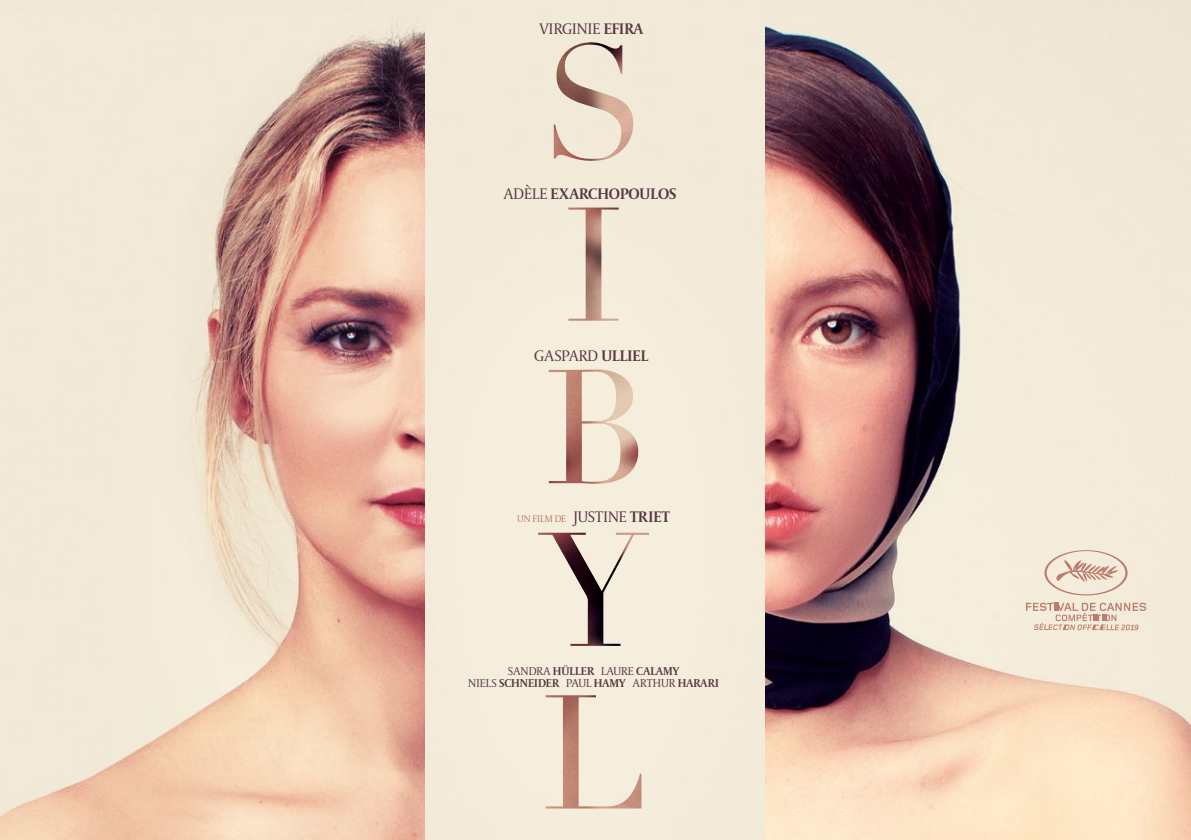
<style>
.page{position:relative;width:1191px;height:840px;background:#fff}
.page>*{position:absolute;margin:0;border:0;box-sizing:border-box;transform-origin:0 0}
.t1{font:16px "DTL Paradox ST";color:#583743}
.t2{font:700 16px "DTL Paradox ST";color:#583743}
.t3{font:700 12px/11.8px "DTL Paradox ST";color:#583743;text-align:center}
.t4{font:10.2px "DTL Paradox ST";color:#bd7c6d}
.s1{font-weight:700}
.s2{font-weight:400}
.s3{font-size:16px;color:#583743}
.s4{font-weight:700;font-size:16px;color:#583743}
</style>
<div class="page">
<img style="left:0;top:0;width:1191px;height:839px">
<div style="left:426px;top:0;width:338px;height:839px;background:#f3ecda"></div>
<svg style="left:1044px;top:550px;width:83px;height:45px;background:#e8d6c4"></svg>
<svg style="left:1026px;top:602px;width:120px;height:28px;background:#e5cebd"></svg>
<img style="left:549px;top:42px;width:90px;height:441px">
<h1 class="t1" style="left:539px;top:20px;width:105px">VIRGINIE <span class="s1">EFIRA</span></h1>
<h1 class="t2" style="left:503px;top:184px;width:174px"><span class="s2">ADÈLE</span> EXARCHOPOULOS</h1>
<h1 class="t1" style="left:534px;top:346px;width:115px">GASPARD <span class="s1">ULLIEL</span></h1>
<p class="t4" style="left:517px;top:512px;width:154px">UN FILM DE <span class="s3">JUSTINE</span> <span class="s4">TRIET</span></p>
<p class="t3" style="left:468px;top:664px;width:252px"><span class="s2">SANDRA</span> HÜLLER <span class="s2">LAURE</span> CALAMY<br><span class="s2">NIELS</span> SCHNEIDER <span class="s2">PAUL</span> HAMY <span class="s2">ARTHUR</span> HARARI</p>
</div>
